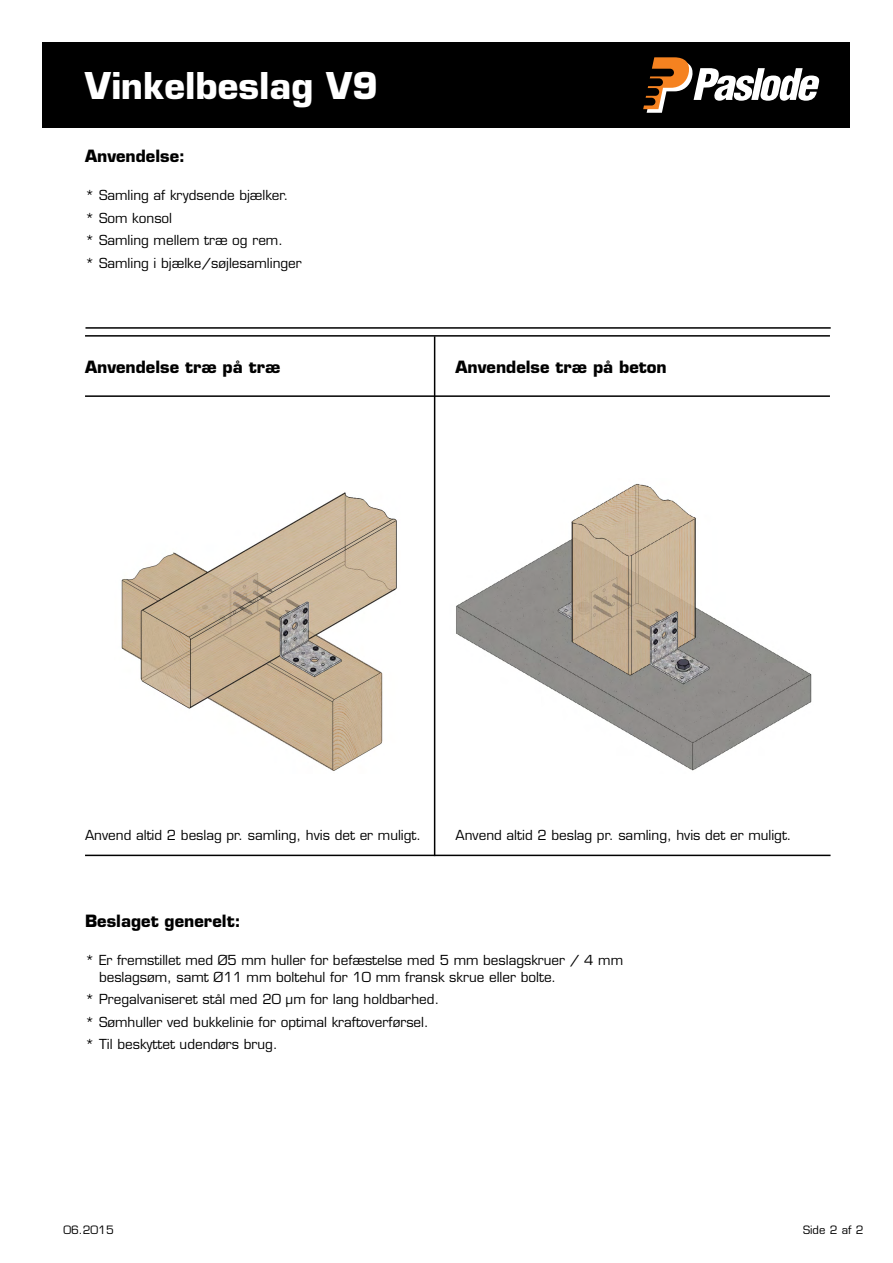
<style>
.page{position:relative;width:893px;height:1263px;background:#fff}
.page>*{position:absolute;margin:0;border:0;box-sizing:border-box;transform-origin:0 0}
.t1{font:700 36px "Eurostile";color:#fff}
.t2{font:700 16.5px "Eurostile";color:#000}
.t3{font:13.5px/22.5px "Eurostile";color:#000}
.t4{font:11.25px "Eurostile";color:#000}
</style>
<div class="page">
<div style="left:43px;top:43px;width:807px;height:85px;background:#000"></div>
<svg style="left:643px;top:57px;width:177px;height:56px"></svg>
<hr style="left:85px;top:327px;width:746px;height:2px;background:#000">
<hr style="left:85px;top:335px;width:745px;height:2px;background:#000">
<hr style="left:85px;top:395px;width:745px;height:2px;background:#000">
<hr style="left:85px;top:855px;width:745px;height:1px;background:#000">
<img style="left:121px;top:492px;width:276px;height:279px">
<img style="left:456px;top:484px;width:356px;height:287px">
<hr style="left:434px;top:336px;width:1px;height:520px;background:#000">
<h1 class="t1" style="left:85px;top:64px;width:295px">Vinkelbeslag V9</h1>
<p class="t2" style="left:85px;top:146px;width:102px">Anvendelse:</p>
<p class="t3" style="left:85px;top:184px;width:218px">* Samling af krydsende bjælker.<br>* Som konsol<br>* Samling mellem træ og rem.<br>* Samling i bjælke/søjlesamlinger</p>
<p class="t2" style="left:85px;top:356px;width:197px">Anvendelse træ på træ</p>
<p class="t2" style="left:455px;top:356px;width:213px">Anvendelse træ på beton</p>
<p class="t3" style="left:85px;top:824px;width:338px">Anvend altid 2 beslag pr. samling, hvis det er muligt.</p>
<p class="t3" style="left:455px;top:824px;width:338px">Anvend altid 2 beslag pr. samling, hvis det er muligt.</p>
<p class="t2" style="left:85px;top:911px;width:157px">Beslaget generelt:</p>
<p class="t3" style="left:99px;top:952px;width:526px;line-height:16.2px;text-indent:-14px">* Er fremstillet med Ø5 mm huller for befæstelse med 5 mm beslagskruer / 4 mm beslagsøm, samt Ø11 mm boltehul for 10 mm fransk skrue eller bolte.</p>
<p class="t3" style="left:85px;top:988px;width:356px">* Pregalvaniseret stål med 20 µm for lang holdbarhed. * Sømhuller ved bukkelinie for optimal kraftoverførsel. * Til beskyttet udendørs brug.</p>
<p class="t4" style="left:63px;top:1223px;width:52px">06.2015</p>
<p class="t4" style="left:803px;top:1223px;width:62px">Side 2 af 2</p>
</div>
